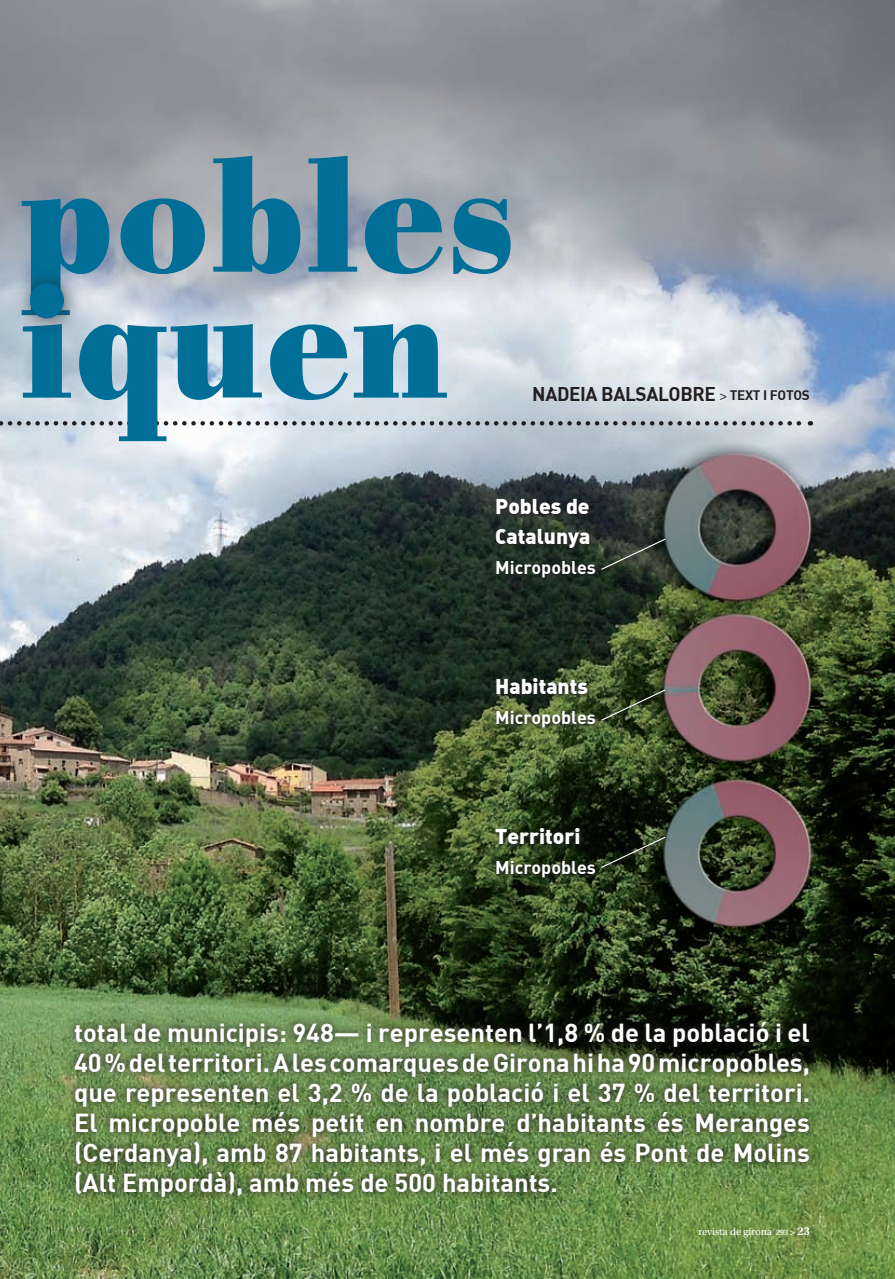
<style>
.page{position:relative;width:895px;height:1279px;background:#fff}
.page>*{position:absolute;margin:0;border:0;box-sizing:border-box;transform-origin:0 0}
.t1{font:700 160.5px/126px "Bodoni BE";letter-spacing:.015em;color:#006e97;scale:.9 1}
.Secccions_Frases_des{font:25.5px/30px "DIN Bold";color:#fff;text-align:justify}
.Secccions_Frases_des-2{font:21px "DIN Black Alternate";color:#fff}
.Text{font:19.5px "DIN Bold Alternate";letter-spacing:-.02em;color:#231f20}
.Secccions_Frases_des-3{font:18px "DIN Bold";color:#fff}
.t2{font:10.5px "Utopia Std";color:#fff}
.s1{font-family:"Utopia Std Capt";font-size:13.5px}
.s2{font-size:13.5px}
.s3{font-size:8.25px}
.s4{font-weight:600;font-size:9px}
.s5{font-weight:600;font-size:12px}
</style>
<div class="page">
<img style="left:0;top:0;width:895px;height:1279px">
<svg style="left:65px;top:1013px;width:752px;height:192px;background:#576f40"></svg>
<svg style="left:0;top:421px;width:811px;height:5px;background:#969ba1"></svg>
<div style="left:12px;top:265px;width:70px;height:71px;background:#231f20;opacity:.75"></div>
<div style="left:30px;top:283px;width:34px;height:35px;background:#006e97;border-radius:50%"></div>
<svg style="left:492px;top:497px;width:109px;height:386px;background:#2a3923"></svg>
<svg style="left:598px;top:686px;width:72px;height:40px"></svg>
<svg style="left:600px;top:688px;width:67px;height:34px;background:#3a4b2a"></svg>
<svg style="left:598px;top:535px;width:72px;height:40px"></svg>
<svg style="left:600px;top:538px;width:67px;height:33px;background:#394237"></svg>
<svg style="left:598px;top:833px;width:72px;height:40px"></svg>
<svg style="left:600px;top:836px;width:67px;height:33px;background:#25301e"></svg>
<h1 class="t1" style="left:21px;top:155px;width:552px">pobles iquen</h1>
<p class="Text" style="left:532px;top:382px;width:279px">NADEIA BALSALOBRE <span class="s1">&gt;</span> <span class="s2">TEXT I FOTOS</span></p>
<p class="Secccions_Frases_des-2" style="left:495px;top:493px;width:96px">Pobles de</p>
<p class="Secccions_Frases_des-2" style="left:495px;top:523px;width:97px">Catalunya</p>
<p class="Secccions_Frases_des-3" style="left:495px;top:556px;width:102px">Micropobles</p>
<p class="Secccions_Frases_des-2" style="left:495px;top:673px;width:94px">Habitants</p>
<p class="Secccions_Frases_des-3" style="left:495px;top:706px;width:102px">Micropobles</p>
<p class="Secccions_Frases_des-2" style="left:495px;top:823px;width:87px">Territori</p>
<p class="Secccions_Frases_des-3" style="left:495px;top:856px;width:102px">Micropobles</p>
<p class="Secccions_Frases_des" style="left:74px;top:1017px;width:737px">total de municipis: 948— i representen l’1,8 % de la població i el 40 % del territori. A les comarques de Girona hi ha 90 micropobles, que representen el 3,2 % de la població i el 37 % del territori.<br>El micropoble més petit en nombre d’habitants és Meranges (Cerdanya), amb 87 habitants, i el més gran és Pont de Molins (Alt Empordà), amb més de 500 habitants.</p>
<p class="t2" style="left:698px;top:1226px;width:113px">revista de girona <span class="s3">293</span> <span class="s4">&gt;</span> <span class="s5">23</span></p>
</div>
